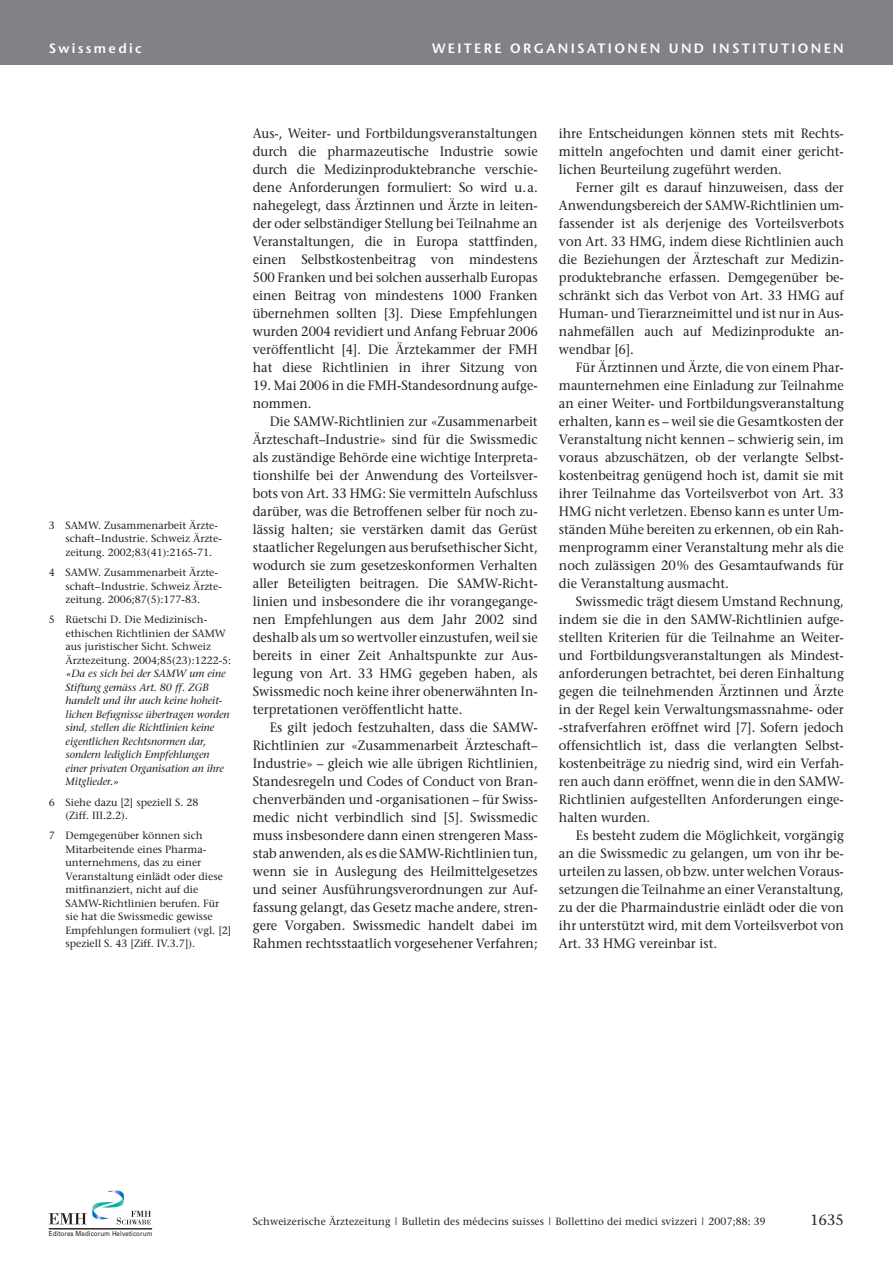
<style>
.page{position:relative;width:893px;height:1263px;background:#fff}
.page>*{position:absolute;margin:0;border:0;box-sizing:border-box;transform-origin:0 0}
.t1{font:15px "Stone Serif";color:#231f20}
.t2{font:13.5px/18px "Stone Serif";color:#231f20;text-align:justify;scale:.95 1}
.t3{font:600 13.5px "Stone Sans";letter-spacing:.17em;color:#fff}
.t4{font:10.5px/13.5px "Stone Serif";color:#231f20}
.t5{font:italic 10.5px/13.5px "Stone Serif";color:#231f20}
.t6{font:6.9px "Univers";letter-spacing:.015em;color:#231f20;scale:.9 1}
</style>
<div class="page">
<svg style="left:49px;top:1190px;width:102px;height:34px"></svg>
<hr style="left:49px;top:1228px;width:103px;height:1px;background:#231f20">
<div style="left:0;top:0;width:893px;height:64px;background:#808285"></div>
<p class="t3" style="left:49px;top:42px;width:94px">Swissmedic</p>
<p class="t3" style="left:432px;top:42px;width:413px">WEITERE ORGANISATIONEN UND INSTITUTIONEN</p>
<p class="t4" style="left:66px;top:519px;width:158px;text-indent:-17px">3 SAMW. Zusammenarbeit Ärzte&shy;schaft–Industrie. Schweiz Ärzte&shy;zeitung. 2002;83(41):2165-71.</p>
<p class="t4" style="left:66px;top:567px;width:158px;text-indent:-17px">4 SAMW. Zusammenarbeit Ärzte&shy;schaft–Industrie. Schweiz Ärzte&shy;zeitung. 2006;87(5):177-83.</p>
<p class="t4" style="left:66px;top:614px;width:167px;text-indent:-17px">5 Rüetschi D. Die Medizinisch&shy;ethischen Richtlinien der SAMW aus juristischer Sicht. Schweiz Ärztezeitung. 2004;85(23):1222-5:</p>
<p class="t5" style="left:66px;top:668px;width:165px">«Da es sich bei der SAMW um eine<br>Stiftung gemäss Art. 80 ff. ZGB handelt und ihr auch keine hoheit&shy;lichen Befugnisse übertragen worden sind, stellen die Richtlinien keine eigentlichen Rechtsnormen dar, sondern lediglich Empfehlungen einer privaten Organisation an ihre<br>Mitglieder.»</p>
<p class="t4" style="left:66px;top:796px;width:134px;text-indent:-17px">6 Siehe dazu [2] speziell S. 28 (Ziff. III.2.2).</p>
<p class="t4" style="left:66px;top:830px;width:167px;text-indent:-17px">7 Demgegenüber können sich<br>Mitarbeitende eines Pharma&shy;unternehmens, das zu einer<br>Veranstaltung einlädt oder diese mitfinanziert, nicht auf die<br>SAMW-Richtlinien berufen. Für sie hat die Swissmedic gewisse<br>Empfehlungen formuliert (vgl. [2] speziell S. 43 [Ziff. IV.3.7]).</p>
<p class="t2" style="left:253px;top:126px;width:301px">Aus-, Weiter- und Fortbildungsveranstaltungen durch die pharmazeutische Industrie sowie durch die Medizinproduktebranche verschie&shy;dene Anforderungen formuliert: So wird u.a. nahegelegt, dass Ärztinnen und Ärzte in leiten&shy;der oder selbständiger Stellung bei Teilnahme an Veranstaltungen, die in Europa stattfinden, einen Selbstkostenbeitrag von mindestens 500 Franken und bei solchen ausserhalb Europas einen Beitrag von mindestens 1000 Franken übernehmen sollten [3]. Diese Empfehlungen wurden 2004 revidiert und Anfang Februar 2006 veröffentlicht [4]. Die Ärztekammer der FMH hat diese Richtlinien in ihrer Sitzung von</p>
<p class="t2" style="left:253px;top:378px;width:301px">19. Mai 2006 in die FMH-Standesordnung aufge&shy;nommen.</p>
<p class="t2" style="left:253px;top:414px;width:301px;text-indent:17px">Die SAMW-Richtlinien zur «Zusammenarbeit Ärzteschaft–Industrie» sind für die Swissmedic als zuständige Behörde eine wichtige Interpreta&shy;tionshilfe bei der Anwendung des Vorteilsver&shy;bots von Art. 33 HMG: Sie vermitteln Aufschluss darüber, was die Betroffenen selber für noch zu&shy;lässig halten; sie verstärken damit das Gerüst staatlicher Regelungen aus berufsethischer Sicht, wodurch sie zum gesetzeskonformen Verhalten aller Beteiligten beitragen. Die SAMW-Richt&shy;linien und insbesondere die ihr vorangegange&shy;nen Empfehlungen aus dem Jahr 2002 sind deshalb als um so wertvoller einzustufen, weil sie bereits in einer Zeit Anhaltspunkte zur Aus&shy;legung von Art. 33 HMG gegeben haben, als Swissmedic noch keine ihrer obenerwähnten In&shy;terpretationen veröffentlicht hatte.</p>
<p class="t2" style="left:253px;top:720px;width:301px;text-indent:17px">Es gilt jedoch festzuhalten, dass die SAMW-Richtlinien zur «Zusammenarbeit Ärzteschaft– Industrie» – gleich wie alle übrigen Richtlinien, Standesregeln und Codes of Conduct von Bran&shy;chenverbänden und -organisationen – für Swiss&shy;medic nicht verbindlich sind [5]. Swissmedic muss insbesondere dann einen strengeren Mass&shy;stab anwenden, als es die SAMW-Richtlinien tun, wenn sie in Auslegung des Heilmittelgesetzes und seiner Ausführungsverordnungen zur Auf&shy;fassung gelangt, das Gesetz mache andere, stren&shy;gere Vorgaben. Swissmedic handelt dabei im Rahmen rechtsstaatlich vorgesehener Verfahren;</p>
<p class="t2" style="left:559px;top:125px;width:301px">ihre Entscheidungen können stets mit Rechts&shy;mitteln angefochten und damit einer gericht&shy;lichen Beurteilung zugeführt werden.</p>
<p class="t2" style="left:559px;top:179px;width:301px;text-indent:17px">Ferner gilt es darauf hinzuweisen, dass der Anwendungsbereich der SAMW-Richtlinien um&shy;fassender ist als derjenige des Vorteilsverbots von Art. 33 HMG, indem diese Richtlinien auch die Beziehungen der Ärzteschaft zur Medizin&shy;produktebranche erfassen. Demgegenüber be&shy;schränkt sich das Verbot von Art. 33 HMG auf Human- und Tierarzneimittel und ist nur in Aus&shy;nahmefällen auch auf Medizinprodukte an&shy;wendbar [6].</p>
<p class="t2" style="left:559px;top:359px;width:301px;text-indent:17px">Für Ärztinnen und Ärzte, die von einem Phar&shy;maunternehmen eine Einladung zur Teilnahme an einer Weiter- und Fortbildungsveranstaltung erhalten, kann es – weil sie die Gesamtkosten der Veranstaltung nicht kennen – schwierig sein, im voraus abzuschätzen, ob der verlangte Selbst&shy;kostenbeitrag genügend hoch ist, damit sie mit ihrer Teilnahme das Vorteilsverbot von Art. 33<br>HMG nicht verletzen. Ebenso kann es unter Um&shy;ständen Mühe bereiten zu erkennen, ob ein Rah&shy;menprogramm einer Veranstaltung mehr als die noch zulässigen 20% des Gesamtaufwands für die Veranstaltung ausmacht.</p>
<p class="t2" style="left:559px;top:593px;width:301px;text-indent:17px">Swissmedic trägt diesem Umstand Rechnung, indem sie die in den SAMW-Richtlinien aufge&shy;stellten Kriterien für die Teilnahme an Weiter&shy;und Fortbildungsveranstaltungen als Mindest&shy;anforderungen betrachtet, bei deren Einhaltung gegen die teilnehmenden Ärztinnen und Ärzte in der Regel kein Verwaltungsmassnahme- oder -strafverfahren eröffnet wird [7]. Sofern jedoch offensichtlich ist, dass die verlangten Selbst&shy;kostenbeiträge zu niedrig sind, wird ein Verfah&shy;ren auch dann eröffnet, wenn die in den SAMW-Richtlinien aufgestellten Anforderungen einge&shy;halten wurden.</p>
<p class="t2" style="left:559px;top:827px;width:301px;text-indent:17px">Es besteht zudem die Möglichkeit, vorgängig an die Swissmedic zu gelangen, um von ihr be&shy;urteilen zu lassen, ob bzw. unter welchen Voraus&shy;setzungen die Teilnahme an einer Veranstaltung, zu der die Pharmaindustrie einlädt oder die von ihr unterstützt wird, mit dem Vorteilsverbot von Art. 33 HMG vereinbar ist.</p>
<p class="t6" style="left:49px;top:1229px;width:117px">Editores Medicorum Helveticorum</p>
<p class="t4" style="left:253px;top:1215px;width:515px">Schweizerische Ärztezeitung | Bulletin des médecins suisses | Bollettino dei medici svizzeri | 2007;88: 39</p>
<p class="t1" style="left:810px;top:1213px;width:35px">1635</p>
</div>
